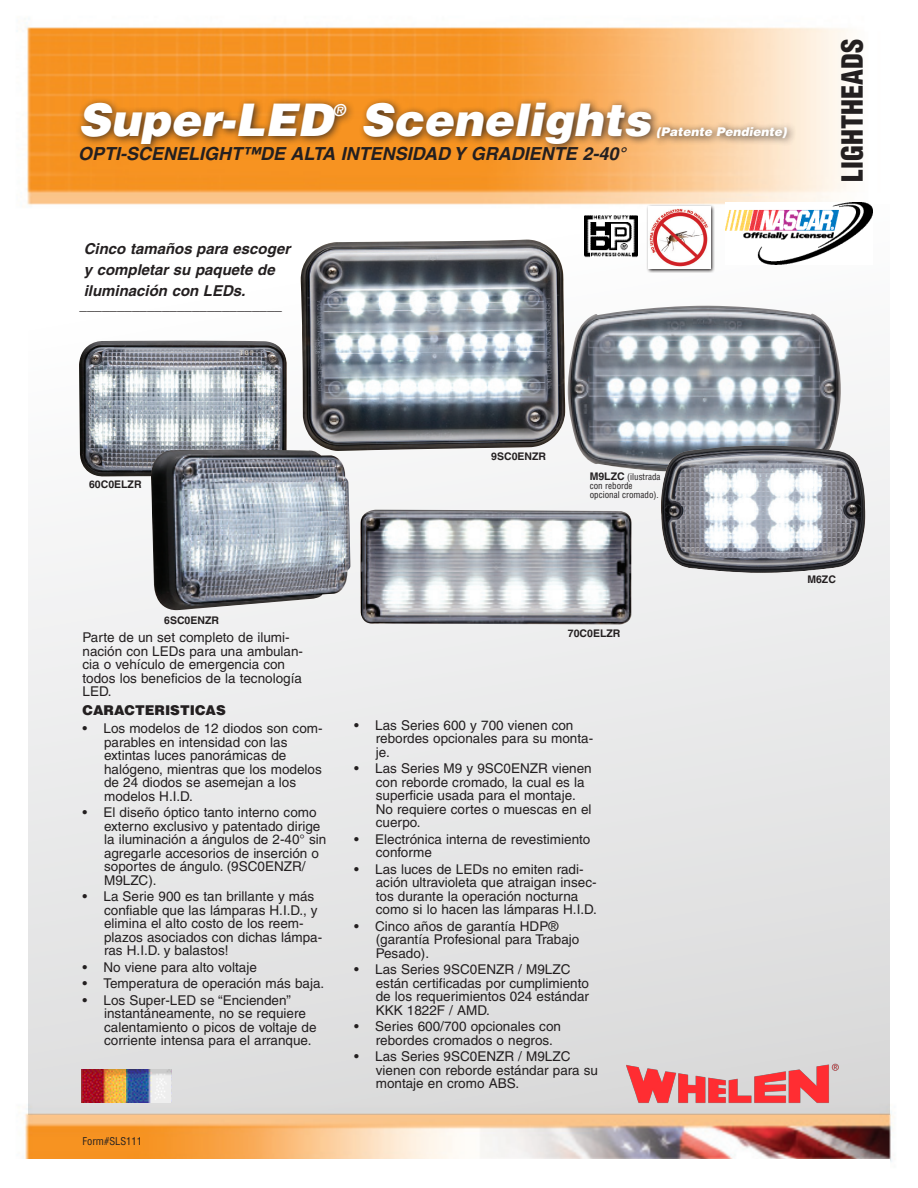
<style>
.page{position:relative;width:918px;height:1188px;background:#fff}
.page>*{position:absolute;margin:0;border:0;box-sizing:border-box;transform-origin:0 0}
.t1{font:italic 900 45px "Helvetica";color:#fff}
.Catagory_Tab{font:900 condensed 28.5px "Helvetica";color:#231f20}
.SUBHEAD_PG1{font:italic 700 18px "Helvetica";color:#231f20}
.t2{font:italic 900 16.5px "Helvetica";color:#fff}
.Lead_in_copy{font:italic 700 15px/21px "Helvetica";color:#231f20}
.bullet_copy{font:13.5px/13.5px "Helvetica";color:#231f20}
.Sub-lead_in_copy{font:13.5px/13.5px "Helvetica";color:#231f20}
.Features___Models{font:900 13.5px "Helvetica";color:#231f20}
.t3{font:italic 900 12px "Helvetica";color:#fff}
.t4{font:700 10.5px "Helvetica";color:#231f20}
.t5{font:condensed 10.5px "Helvetica";color:#231f20}
.t6{font:condensed 9px/9px "Helvetica";color:#231f20}
.s1{font-weight:700;font-stretch:normal;font-size:10.5px}
</style>
<div class="page">
<img style="left:25px;top:18px;width:869px;height:1144px">
<div style="left:29px;top:205px;width:860px;height:909px;background:linear-gradient(to bottom,#fff,#dadbdb)"></div>
<div style="left:75px;top:97px;width:722px;height:57px;background:#231f20;opacity:.85"></div>
<div style="left:15px;top:1160px;width:875px;height:28px;background:#fff"></div>
<img style="left:725px;top:202px;width:148px;height:63px">
<img style="left:81px;top:1070px;width:90px;height:33px">
<img style="left:626px;top:1063px;width:214px;height:42px">
<img style="left:300px;top:240px;width:266px;height:211px">
<img style="left:79px;top:340px;width:208px;height:137px">
<img style="left:360px;top:510px;width:272px;height:115px">
<img style="left:568px;top:306px;width:273px;height:167px">
<img style="left:659px;top:446px;width:208px;height:127px">
<svg style="left:646px;top:204px;width:69px;height:69px"></svg>
<img style="left:649px;top:207px;width:61px;height:62px">
<img style="left:584px;top:215px;width:53px;height:42px">
<img style="left:151px;top:449px;width:199px;height:161px">
<p class="t1" style="left:78px;top:90px;width:256px">Super-LED</p>
<p class="t2" style="left:332px;top:100px;width:15px">®</p>
<p class="t1" style="left:361px;top:90px;width:292px">Scenelights</p>
<p class="t3" style="left:656px;top:124px;width:132px">(Patente Pendiente)</p>
<p class="SUBHEAD_PG1" style="left:78px;top:143px;width:549px">OPTI-SCENELIGHT™DE ALTA INTENSIDAD Y GRADIENTE 2-40°</p>
<p class="Lead_in_copy" style="left:84px;top:238px;width:208px">Cinco tamaños para escoger y completar su paquete de iluminación con LEDs.</p>
<p class="Sub-lead_in_copy" style="left:80px;top:298px;width:204px">___________________________</p>
<p class="Catagory_Tab" style="left:834px;top:182px;width:144px;rotate:-90deg">LIGHTHEADS</p>
<p class="t4" style="left:89px;top:478px;width:54px">60C0ELZR</p>
<p class="t4" style="left:491px;top:450px;width:56px">9SC0ENZR</p>
<p class="t6" style="left:590px;top:472px;width:72px"><span class="s1">M9LZC</span> (ilustrada con reborde</p>
<p class="t6" style="left:590px;top:490px;width:71px">opcional cromado).</p>
<p class="t4" style="left:164px;top:614px;width:56px">6SC0ENZR</p>
<p class="Sub-lead_in_copy" style="left:83px;top:631px;width:222px">Parte de un set completo de ilumi&shy;nación con LEDs para una ambulan&shy;cia o vehículo de emergencia con todos los beneficios de la tecnología<br>LED.</p>
<p class="Features___Models" style="left:83px;top:702px;width:145px">CARACTERISTICAS</p>
<p class="bullet_copy" style="left:104px;top:722px;width:220px;text-indent:-22px">• Los modelos de 12 diodos son com&shy;parables en intensidad con las extintas luces panorámicas de halógeno, mientras que los modelos de 24 diodos se asemejan a los modelos H.I.D.</p>
<p class="bullet_copy" style="left:104px;top:806px;width:224px;text-indent:-22px">• El diseño óptico tanto interno como externo exclusivo y patentado dirige la iluminación a ángulos de 2-40° sin agregarle accesorios de inserción o soportes de ángulo. (9SC0ENZR/<br>M9LZC).</p>
<p class="bullet_copy" style="left:104px;top:890px;width:220px;text-indent:-22px">• La Serie 900 es tan brillante y más confiable que las lámparas H.I.D., y elimina el alto costo de los reem&shy;plazos asociados con dichas lámpa&shy;ras H.I.D. y balastos!</p>
<p class="bullet_copy" style="left:83px;top:960px;width:176px">• No viene para alto voltaje</p>
<p class="bullet_copy" style="left:83px;top:977px;width:243px">• Temperatura de operación más baja.</p>
<p class="bullet_copy" style="left:104px;top:993px;width:214px;text-indent:-22px">• Los Super-LED se “Encienden” instantáneamente, no se requiere calentamiento o picos de voltaje de corriente intensa para el arranque.</p>
<p class="t5" style="left:83px;top:1135px;width:61px">Form#SLS111</p>
<p class="t4" style="left:568px;top:626px;width:54px">70C0ELZR</p>
<p class="bullet_copy" style="left:376px;top:718px;width:219px;text-indent:-22px">• Las Series 600 y 700 vienen con rebordes opcionales para su monta&shy;je.</p>
<p class="bullet_copy" style="left:376px;top:762px;width:218px;text-indent:-22px">• Las Series M9 y 9SC0ENZR vienen con reborde cromado, la cual es la superficie usada para el montaje.<br>No requiere cortes o muescas en el cuerpo.</p>
<p class="bullet_copy" style="left:376px;top:832px;width:216px;text-indent:-22px">• Electrónica interna de revestimiento conforme</p>
<p class="bullet_copy" style="left:376px;top:862px;width:223px;text-indent:-22px">• Las luces de LEDs no emiten radi&shy;ación ultravioleta que atraigan insec&shy;tos durante la operación nocturna como si lo hacen las lámparas H.I.D.</p>
<p class="bullet_copy" style="left:376px;top:919px;width:205px;text-indent:-22px">• Cinco años de garantía HDP® (garantía Profesional para Trabajo<br>Pesado).</p>
<p class="bullet_copy" style="left:376px;top:963px;width:215px;text-indent:-22px">• Las Series 9SC0ENZR / M9LZC están certificadas por cumplimiento de los requerimientos 024 estándar<br>KKK 1822F / AMD.</p>
<p class="bullet_copy" style="left:376px;top:1020px;width:187px;text-indent:-22px">• Series 600/700 opcionales con rebordes cromados o negros.</p>
<p class="bullet_copy" style="left:376px;top:1050px;width:224px;text-indent:-22px">• Las Series 9SC0ENZR / M9LZC vienen con reborde estándar para su montaje en cromo ABS.</p>
<p class="t4" style="left:807px;top:573px;width:30px">M6ZC</p>
</div>
